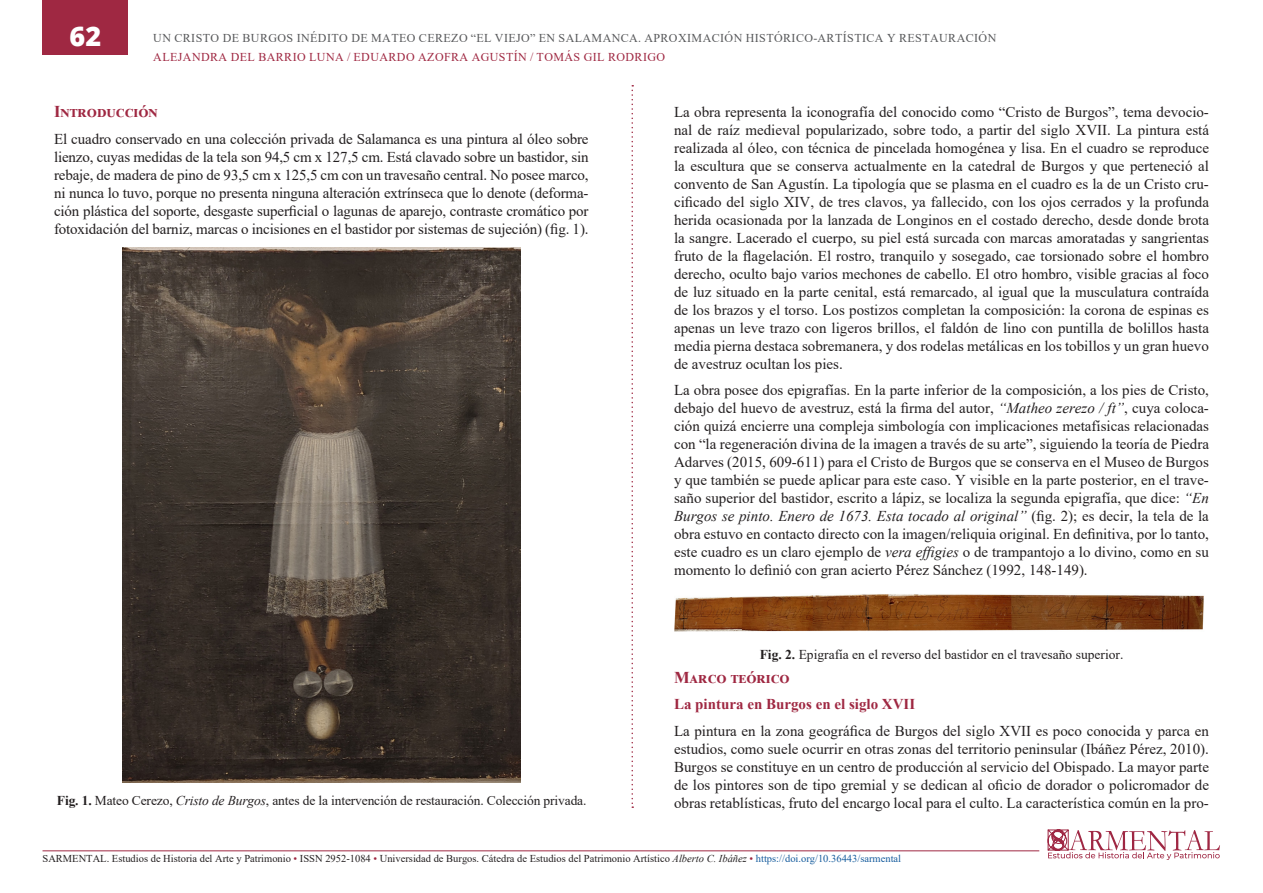
<style>
.page{position:relative;width:1263px;height:893px;background:#fff}
.page>*{position:absolute;margin:0;border:0;box-sizing:border-box;transform-origin:0 0}
.t1{font:800 27px "Open Sans";color:#fff}
.Apartado-1{font:700 16.5px "Times New Roman";color:#9f2842}
.Párrafo-General{font:15px/18px "Times New Roman";color:#231f20;text-align:justify}
.Apartado-2{font:700 15px "Times New Roman";color:#9f2842}
.Pie-Figura{font:13.5px "Times New Roman";letter-spacing:-.01em;color:#231f20}
.t2{font:12px "Times New Roman";letter-spacing:.035em;color:#57585a}
.t3{font:12px "Times New Roman";letter-spacing:.035em;color:#9f2842}
.t4{font:10.5px "Times New Roman";color:#231f20}
.s1{font-weight:700}
.s2{font-style:italic}
.s3{color:#9f2842}
.s4{color:#175d9e}
</style>
<div class="page">
<svg style="left:631px;top:85px;width:2px;height:723px"></svg>
<div style="left:43px;top:0;width:85px;height:54px;background:#9f2842"></div>
<svg style="left:1048px;top:829px;width:172px;height:31px"></svg>
<hr style="left:43px;top:850px;width:996px;height:1px;background:#9f2842">
<img style="left:674px;top:594px;width:530px;height:38px">
<img style="left:123px;top:248px;width:398px;height:535px">
<h1 class="t1" style="left:70px;top:15px;width:33px">62</h1>
<p class="t2" style="left:153px;top:30px;width:844px">UN CRISTO DE BURGOS INÉDITO DE MATEO CEREZO “EL VIEJO” EN SALAMANCA. APROXIMACIÓN HISTÓRICO-ARTÍSTICA Y RESTAURACIÓN</p>
<p class="t3" style="left:153px;top:49px;width:513px">ALEJANDRA DEL BARRIO LUNA / EDUARDO AZOFRA AGUSTÍN / TOMÁS GIL RODRIGO</p>
<p class="Apartado-1" style="left:54px;top:100px;width:105px">Introducción</p>
<p class="Párrafo-General" style="left:54px;top:129px;width:536px">El cuadro conservado en una colección privada de Salamanca es una pintura al óleo sobre lienzo, cuyas medidas de la tela son 94,5 cm x 127,5 cm. Está clavado sobre un bastidor, sin rebaje, de madera de pino de 93,5 cm x 125,5 cm con un travesaño central. No posee marco, ni nunca lo tuvo, porque no presenta ninguna alteración extrínseca que lo denote (deforma&shy;ción plástica del soporte, desgaste superficial o lagunas de aparejo, contraste cromático por fotoxidación del barniz, marcas o incisiones en el bastidor por sistemas de sujeción) (fig. 1).</p>
<p class="Pie-Figura" style="left:57px;top:791px;width:531px"><span class="s1">Fig. 1.</span> Mateo Cerezo, <span class="s2">Cristo de Burgos</span>, antes de la intervención de restauración. Colección privada.</p>
<p class="Párrafo-General" style="left:674px;top:102px;width:536px">La obra representa la iconografía del conocido como “Cristo de Burgos”, tema devocio&shy;nal de raíz medieval popularizado, sobre todo, a partir del siglo XVII. La pintura está realizada al óleo, con técnica de pincelada homogénea y lisa. En el cuadro se reproduce la escultura que se conserva actualmente en la catedral de Burgos y que perteneció al convento de San Agustín. La tipología que se plasma en el cuadro es la de un Cristo cru&shy;cificado del siglo XIV, de tres clavos, ya fallecido, con los ojos cerrados y la profunda herida ocasionada por la lanzada de Longinos en el costado derecho, desde donde brota la sangre. Lacerado el cuerpo, su piel está surcada con marcas amoratadas y sangrientas fruto de la flagelación. El rostro, tranquilo y sosegado, cae torsionado sobre el hombro derecho, oculto bajo varios mechones de cabello. El otro hombro, visible gracias al foco de luz situado en la parte cenital, está remarcado, al igual que la musculatura contraída de los brazos y el torso. Los postizos completan la composición: la corona de espinas es apenas un leve trazo con ligeros brillos, el faldón de lino con puntilla de bolillos hasta media pierna destaca sobremanera, y dos rodelas metálicas en los tobillos y un gran huevo de avestruz ocultan los pies.</p>
<p class="Párrafo-General" style="left:674px;top:381px;width:536px">La obra posee dos epigrafías. En la parte inferior de la composición, a los pies de Cristo, debajo del huevo de avestruz, está la firma del autor, <span class="s2">“Matheo zerezo / ft”</span>, cuya coloca&shy;ción quizá encierre una compleja simbología con implicaciones metafísicas relacionadas con “la regeneración divina de la imagen a través de su arte”, siguiendo la teoría de Piedra Adarves (2015, 609-611) para el Cristo de Burgos que se conserva en el Museo de Burgos y que también se puede aplicar para este caso. Y visible en la parte posterior, en el trave&shy;saño superior del bastidor, escrito a lápiz, se localiza la segunda epigrafía, que dice: <span class="s2">“En Burgos se pinto. Enero de 1673. Esta tocado al original”</span> (fig. 2); es decir, la tela de la obra estuvo en contacto directo con la imagen/reliquia original. En definitiva, por lo tanto, este cuadro es un claro ejemplo de <span class="s2">vera effigies</span> o de trampantojo a lo divino, como en su momento lo definió con gran acierto Pérez Sánchez (1992, 148-149).</p>
<p class="Pie-Figura" style="left:760px;top:644px;width:365px"><span class="s1">Fig. 2.</span> Epigrafía en el reverso del bastidor en el travesaño superior.</p>
<p class="Apartado-1" style="left:674px;top:665px;width:117px">Marco teórico</p>
<p class="Apartado-2" style="left:674px;top:693px;width:243px">La pintura en Burgos en el siglo XVII</p>
<p class="Párrafo-General" style="left:674px;top:721px;width:536px">La pintura en la zona geográfica de Burgos del siglo XVII es poco conocida y parca en estudios, como suele ocurrir en otras zonas del territorio peninsular (Ibáñez Pérez, 2010).<br>Burgos se constituye en un centro de producción al servicio del Obispado. La mayor parte de los pintores son de tipo gremial y se dedican al oficio de dorador o policromador de obras retablísticas, fruto del encargo local para el culto. La característica común en la pro-</p>
<p class="t4" style="left:43px;top:851px;width:860px">SARMENTAL. Estudios de Historia del Arte y Patrimonio <span class="s3">•</span> ISSN 2952-1084 <span class="s3">•</span> Universidad de Burgos. Cátedra de Estudios del Patrimonio Artístico <span class="s2">Alberto C. Ibáñez</span> <span class="s3">•</span> <span class="s4">https://doi.org/10.36443/sarmental</span></p>
</div>
